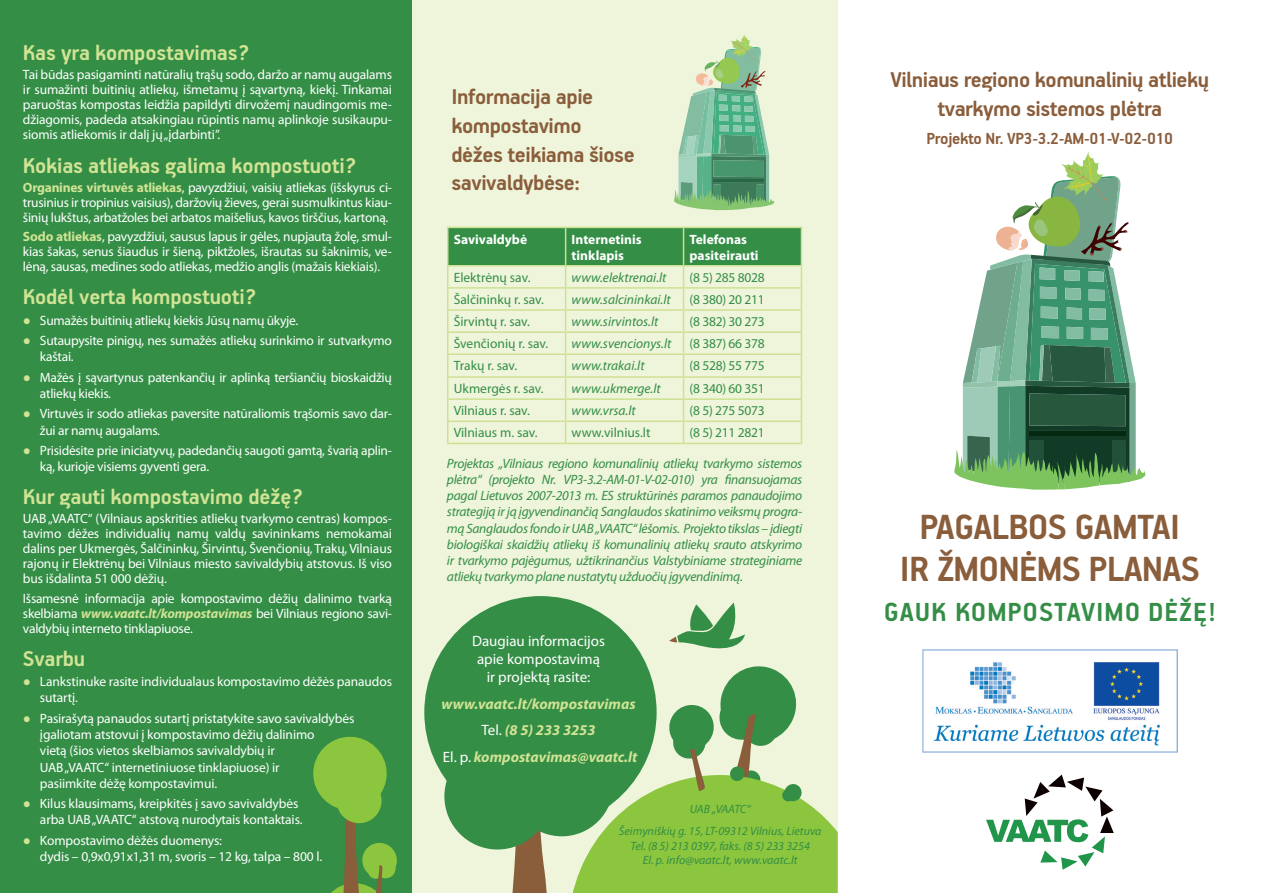
<style>
.page{position:relative;width:1263px;height:893px;background:#fff}
.page>*{position:absolute;margin:0;border:0;box-sizing:border-box;transform-origin:0 0}
.t1{font:700 39.3px/42px "PF Handbook Pro";letter-spacing:-.02em;color:#8a5d3b;text-align:center}
.t2{font:700 29.25px "PF Handbook Pro";letter-spacing:.03em;color:#348e46}
.t3{font:700 24px/28.8px "PF Handbook Pro";letter-spacing:-.02em;color:#8a5d3b;text-align:center}
.t4{font:700 24px "PF Handbook Pro";letter-spacing:-.01em;color:#d1e394}
.t5{font:700 18px "PF Handbook Pro";letter-spacing:-.02em;color:#8a5d3b}
.t6{font:italic 700 15px "Myriad Pro";color:#d1e394}
.t7{font:15px/18px "Myriad Pro";color:#fff;text-align:center}
.t8{font:13.5px/15px "Myriad Pro";letter-spacing:-.015em;color:#fff}
.t9{font:italic 13.5px/16.2px "Myriad Pro";color:#348e46;text-align:justify}
.t10{font:13.5px "Myriad Pro";color:#348e46}
.t11{font:700 13.5px/16.2px "Myriad Pro";color:#fff}
.t12{font:italic 12px "Myriad Pro";color:#348e46}
.s1{font-weight:700;color:#d1e394}
.s2{font-family:"Trebuchet MS";font-weight:700;color:#d1e394}
.s3{font-weight:700;font-style:italic;color:#d1e394}
.s4{font-weight:400;font-style:normal;color:#fff}
</style>
<div class="page">
<div style="left:0;top:0;width:412px;height:893px;background:#348e46"></div>
<div style="left:412px;top:0;width:426px;height:893px;background:#eef5db"></div>
<img style="left:922px;top:649px;width:255px;height:103px">
<svg style="left:986px;top:775px;width:128px;height:95px"></svg>
<svg style="left:569px;top:666px;width:269px;height:227px"></svg>
<svg style="left:503px;top:831px;width:51px;height:62px"></svg>
<div style="left:424px;top:596px;width:233px;height:232px;background:#348e46;border-radius:50%"></div>
<div style="left:444px;top:743px;width:107px;height:106px;background:#348e46;border-radius:50%"></div>
<div style="left:510px;top:733px;width:103px;height:103px;background:#348e46;border-radius:50%"></div>
<svg style="left:447px;top:227px;width:355px;height:216px"></svg>
<hr style="left:447px;top:443px;width:119px;height:1px;background:#cee192">
<hr style="left:566px;top:443px;width:117px;height:1px;background:#cee192">
<hr style="left:683px;top:443px;width:119px;height:1px;background:#cee192">
<svg style="left:669px;top:603px;width:76px;height:46px"></svg>
<svg style="left:954px;top:152px;width:191px;height:338px"></svg>
<svg style="left:674px;top:34px;width:100px;height:176px"></svg>
<div style="left:313px;top:737px;width:74px;height:73px;background:#8bc63e;border-radius:50%"></div>
<svg style="left:320px;top:786px;width:77px;height:107px"></svg>
<p class="t4" style="left:23px;top:38px;width:228px">Kas yra kompostavimas?</p>
<p class="t8" style="left:23px;top:67px;width:371px;text-align:justify">Tai būdas pasigaminti natūralių trąšų sodo, daržo ar namų augalams ir sumažinti buitinių atliekų, išmetamų į sąvartyną, kiekį. Tinkamai paruoštas kompostas leidžia papildyti dirvožemį naudingomis me&shy;džiagomis, padeda atsakingiau rūpintis namų aplinkoje susikaupu&shy;siomis atliekomis ir dalį jų „įdarbinti”.</p>
<p class="t4" style="left:23px;top:151px;width:335px">Kokias atliekas galima kompostuoti?</p>
<p class="t8" style="left:23px;top:180px;width:371px;text-align:justify"><span class="s1">Organines virtuvės atliekas</span>, pavyzdžiui, vaisių atliekas (išskyrus ci&shy;trusinius ir tropinius vaisius), daržovių žieves, gerai susmulkintus kiau&shy;šinių lukštus, arbatžoles bei arbatos maišelius, kavos tirščius, kartoną.</p>
<p class="t8" style="left:23px;top:229px;width:371px;text-align:justify"><span class="s1">Sodo atliekas</span>, pavyzdžiui, sausus lapus ir gėles, nupjautą žolę, smul&shy;kias šakas, senus šiaudus ir šieną, piktžoles, išrautas su šaknimis, ve&shy;lėną, sausas, medines sodo atliekas, medžio anglis (mažais kiekiais).</p>
<p class="t4" style="left:23px;top:282px;width:235px">Kodėl verta kompostuoti?</p>
<p class="t8" style="left:23px;top:312px;width:277px"><span class="s2">●</span> Sumažės buitinių atliekų kiekis Jūsų namų ūkyje.</p>
<p class="t8" style="left:40px;top:332px;width:353px;line-height:16.2px;text-indent:-17px"><span class="s2">●</span> Sutaupysite pinigų, nes sumažės atliekų surinkimo ir sutvarkymo kaštai.</p>
<p class="t8" style="left:40px;top:369px;width:353px;line-height:16.2px;text-indent:-17px"><span class="s2">●</span> Mažės į sąvartynus patenkančių ir aplinką teršiančių bioskaidžių atliekų kiekis.</p>
<p class="t8" style="left:40px;top:405px;width:353px;line-height:16.2px;text-indent:-17px"><span class="s2">●</span> Virtuvės ir sodo atliekas paversite natūraliomis trąšomis savo dar&shy;žui ar namų augalams.</p>
<p class="t8" style="left:40px;top:442px;width:353px;line-height:16.2px;text-indent:-17px"><span class="s2">●</span> Prisidėsite prie iniciatyvų, padedančių saugoti gamtą, švarią aplin&shy;ką, kurioje visiems gyventi gera.</p>
<p class="t4" style="left:23px;top:482px;width:282px">Kur gauti kompostavimo dėžę?</p>
<p class="t8" style="left:23px;top:511px;width:371px;text-align:justify">UAB „VAATC“ (Vilniaus apskrities atliekų tvarkymo centras) kompos&shy;tavimo dėžes individualių namų valdų savininkams nemokamai dalins per Ukmergės, Šalčininkų, Širvintų, Švenčionių, Trakų, Vilniaus rajonų ir Elektrėnų bei Vilniaus miesto savivaldybių atstovus. Iš viso bus išdalinta 51 000 dėžių.</p>
<p class="t8" style="left:23px;top:590px;width:371px;text-align:justify">Išsamesnė informacija apie kompostavimo dėžių dalinimo tvarką skelbiama <span class="s3">www.vaatc.lt/kompostavimas</span> bei Vilniaus regiono savi&shy;valdybių interneto tinklapiuose.</p>
<p class="t4" style="left:23px;top:644px;width:64px">Svarbu</p>
<p class="t8" style="left:40px;top:673px;width:353px;line-height:16.2px;text-indent:-17px"><span class="s2">●</span> Lankstinuke rasite individualaus kompostavimo dėžės panaudos sutartį.</p>
<p class="t8" style="left:40px;top:710px;width:316px;line-height:16.2px;text-indent:-17px"><span class="s2">●</span> Pasirašytą panaudos sutartį pristatykite savo savivaldybės įgaliotam atstovui į kompostavimo dėžių dalinimo<br>vietą (šios vietos skelbiamos savivaldybių ir<br>UAB „VAATC“ internetiniuose tinklapiuose) ir<br>pasiimkite dėžę kompostavimui.</p>
<p class="t8" style="left:40px;top:795px;width:264px;line-height:16.2px;text-indent:-17px"><span class="s2">●</span> Kilus klausimams, kreipkitės į savo savivaldybės arba UAB „VAATC“ atstovą nurodytais kontaktais.</p>
<p class="t8" style="left:40px;top:832px;width:284px;line-height:16.2px;text-indent:-17px"><span class="s2">●</span> Kompostavimo dėžės duomenys:<br>dydis – 0,9x0,91x1,31 m, svoris – 12 kg, talpa – 800 l.</p>
<p class="t3" style="left:451px;top:81px;width:185px;text-align:left">Informacija apie kompostavimo dėžes teikiama šiose savivaldybėse:</p>
<p class="t11" style="left:454px;top:230px;width:75px">Savivaldybė</p>
<p class="t11" style="left:572px;top:230px;width:72px">Internetinis tinklapis</p>
<p class="t11" style="left:689px;top:230px;width:71px">Telefonas pasiteirauti</p>
<p class="t10" style="left:454px;top:269px;width:78px">Elektrėnų sav.</p>
<p class="t9" style="left:572px;top:269px;width:96px">www.elektrenai.lt</p>
<p class="t10" style="left:689px;top:269px;width:77px">(8 5) 285 8028</p>
<p class="t10" style="left:454px;top:291px;width:92px">Šalčininkų r. sav.</p>
<p class="t9" style="left:572px;top:291px;width:101px">www.salcininkai.lt</p>
<p class="t10" style="left:689px;top:291px;width:77px">(8 380) 20 211</p>
<p class="t10" style="left:454px;top:313px;width:78px">Širvintų r. sav.</p>
<p class="t9" style="left:572px;top:313px;width:88px">www.sirvintos.lt</p>
<p class="t10" style="left:689px;top:313px;width:77px">(8 382) 30 273</p>
<p class="t10" style="left:454px;top:335px;width:96px">Švenčionių r. sav.</p>
<p class="t9" style="left:572px;top:335px;width:101px">www.svencionys.lt</p>
<p class="t10" style="left:689px;top:335px;width:77px">(8 387) 66 378</p>
<p class="t10" style="left:454px;top:358px;width:65px">Trakų r. sav.</p>
<p class="t9" style="left:572px;top:358px;width:74px">www.trakai.lt</p>
<p class="t10" style="left:689px;top:358px;width:77px">(8 528) 55 775</p>
<p class="t10" style="left:454px;top:380px;width:92px">Ukmergės r. sav.</p>
<p class="t9" style="left:572px;top:380px;width:91px">www.ukmerge.lt</p>
<p class="t10" style="left:689px;top:380px;width:77px">(8 340) 60 351</p>
<p class="t10" style="left:454px;top:402px;width:78px">Vilniaus r. sav.</p>
<p class="t9" style="left:572px;top:402px;width:66px">www.vrsa.lt</p>
<p class="t10" style="left:689px;top:402px;width:77px">(8 5) 275 5073</p>
<p class="t10" style="left:454px;top:425px;width:85px">Vilniaus m. sav.</p>
<p class="t10" style="left:572px;top:425px;width:80px">www.vilnius.lt</p>
<p class="t10" style="left:689px;top:425px;width:77px">(8 5) 211 2821</p>
<p class="t9" style="left:447px;top:455px;width:357px">Projektas „Vilniaus regiono komunalinių atliekų tvarkymo sistemos plėtra“ (projekto Nr. VP3-3.2-AM-01-V-02-010) yra finansuojamas pagal Lietuvos 2007-2013 m. ES struktūrinės paramos panaudojimo strategiją ir ją įgyvendinančią Sanglaudos skatinimo veiksmų progra&shy;mą Sanglaudos fondo ir UAB „VAATC“ lėšomis. Projekto tikslas – įdiegti biologiškai skaidžių atliekų iš komunalinių atliekų srauto atskyrimo ir tvarkymo pajėgumus, užtikrinančius Valstybiniame strateginiame atliekų tvarkymo plane nustatytų užduočių įgyvendinimą.</p>
<p class="t7" style="left:472px;top:632px;width:134px">Daugiau informacijos apie kompostavimą ir projektą rasite:</p>
<p class="t6" style="left:441px;top:694px;width:196px">www.vaatc.lt/kompostavimas</p>
<p class="t6" style="left:482px;top:720px;width:115px"><span class="s4">Tel.</span> (8 5) 233 3253</p>
<p class="t6" style="left:443px;top:747px;width:196px"><span class="s4">El. p.</span> kompostavimas@vaatc.lt</p>
<p class="t12" style="left:690px;top:802px;width:62px">UAB „VAATC“</p>
<p class="t12" style="left:619px;top:824px;width:204px">Šeimyniškių g. 15, LT-09312 Vilnius, Lietuva</p>
<p class="t12" style="left:630px;top:838px;width:181px">Tel. (8 5) 213 0397, faks. (8 5) 233 3254</p>
<p class="t12" style="left:643px;top:852px;width:156px">El. p. info@vaatc.lt, www.vaatc.lt</p>
<p class="t3" style="left:890px;top:65px;width:320px">Vilniaus regiono komunalinių atliekų tvarkymo sistemos plėtra</p>
<p class="t5" style="left:926px;top:127px;width:248px">Projekto Nr. VP3-3.2-AM-01-V-02-010</p>
<p class="t1" style="left:900px;top:505px;width:301px">PAGALBOS GAMTAI<br>IR ŽMONĖMS PLANAS</p>
<p class="t2" style="left:884px;top:594px;width:333px">GAUK KOMPOSTAVIMO DĖŽĘ!</p>
</div>
